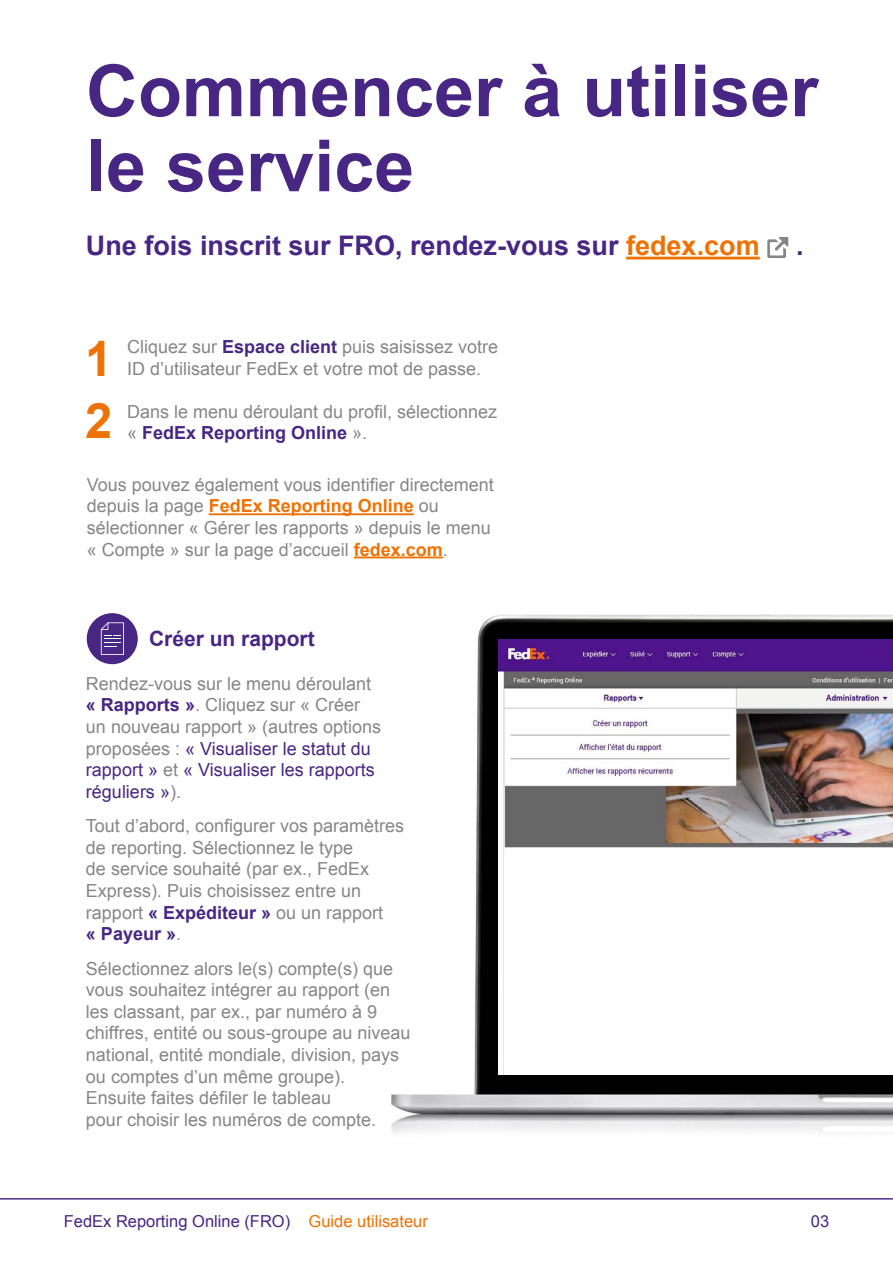
<style>
.page{position:relative;width:893px;height:1263px;background:#fff}
.page>*{position:absolute;margin:0;border:0;box-sizing:border-box;transform-origin:0 0}
.t1{font:700 72px/75px "Arial";color:#482683}
.t2{font:700 48.9px/62.4px "Arial";color:#ee7203}
.t3{font:700 27px "Arial";color:#482683}
.t4{font:700 21px "Arial";color:#482683}
.t5{font:18px/21.6px "Arial";color:#878686}
.t6{font:16.5px "Arial";color:#482683}
.s1{color:#ee7203}
.s2{font-weight:700;color:#482683}
.s3{font-weight:700;color:#ee7203}
.s4{color:#482683}
</style>
<div class="page">
<img style="left:391px;top:614px;width:502px;height:519px">
<img style="left:498px;top:639px;width:395px;height:435px">
<hr style="left:0;top:1198px;width:893px;height:1px;background:#482683">
<hr style="left:626px;top:257px;width:134px;height:2px;background:#ee7203">
<svg style="left:767px;top:237px;width:21px;height:21px"></svg>
<div style="left:87px;top:613px;width:51px;height:51px;background:#482683;border-radius:50%"></div>
<hr style="left:209px;top:513px;width:205px;height:2px;background:#ee7203">
<hr style="left:354px;top:556px;width:89px;height:2px;background:#ee7203">
<svg style="left:101px;top:622px;width:23px;height:33px"></svg>
<h1 class="t1" style="left:86px;top:56px;width:734px">Commencer à utiliser le service</h1>
<h3 class="t3" style="left:86px;top:228px;width:675px">Une fois inscrit sur FRO, rendez-vous sur <span class="s1">fedex.com</span></h3>
<p class="t5" style="left:127px;top:336px;width:373px">Cliquez sur <span class="s2">Espace client</span> puis saisissez votre<br>ID d’utilisateur FedEx et votre mot de passe.</p>
<p class="t5" style="left:127px;top:401px;width:372px">Dans le menu déroulant du profil, sélectionnez « <span class="s2">FedEx Reporting Online</span> ».</p>
<p class="t5" style="left:87px;top:474px;width:409px">Vous pouvez également vous identifier directement depuis la page <span class="s3">FedEx Reporting Online</span> ou sélectionner « Gérer les rapports » depuis le menu « Compte » sur la page d’accueil <span class="s3">fedex.com</span>.</p>
<h2 class="t2" style="left:85px;top:329px;width:29px">1<br>2</h2>
<p class="t4" style="left:149px;top:625px;width:167px">Créer un rapport</p>
<p class="t5" style="left:86px;top:673px;width:297px">Rendez-vous sur le menu déroulant <span class="s2">« Rapports »</span>. Cliquez sur « Créer un nouveau rapport » (autres options proposées : <span class="s4">« Visualiser le statut du rapport »</span> et <span class="s4">« Visualiser les rapports réguliers »</span>).</p>
<p class="t5" style="left:86px;top:815px;width:320px">Tout d’abord, configurer vos paramètres de reporting. Sélectionnez le type<br>de service souhaité (par ex., FedEx<br>Express). Puis choisissez entre un rapport <span class="s2">« Expéditeur »</span> ou un rapport<br><span class="s2">« Payeur »</span>.</p>
<p class="t5" style="left:86px;top:957px;width:326px">Sélectionnez alors le(s) compte(s) que vous souhaitez intégrer au rapport (en les classant, par ex., par numéro à 9 chiffres, entité ou sous-groupe au niveau national, entité mondiale, division, pays ou comptes d’un même groupe).<br>Ensuite faites défiler le tableau<br>pour choisir les numéros de compte.</p>
<h3 class="t3" style="left:796px;top:228px;width:9px">.</h3>
<p class="t6" style="left:64px;top:1210px;width:366px">FedEx Reporting Online (FRO) <span class="s1">Guide utilisateur</span></p>
<p class="t6" style="left:811px;top:1210px;width:20px">03</p>
</div>
